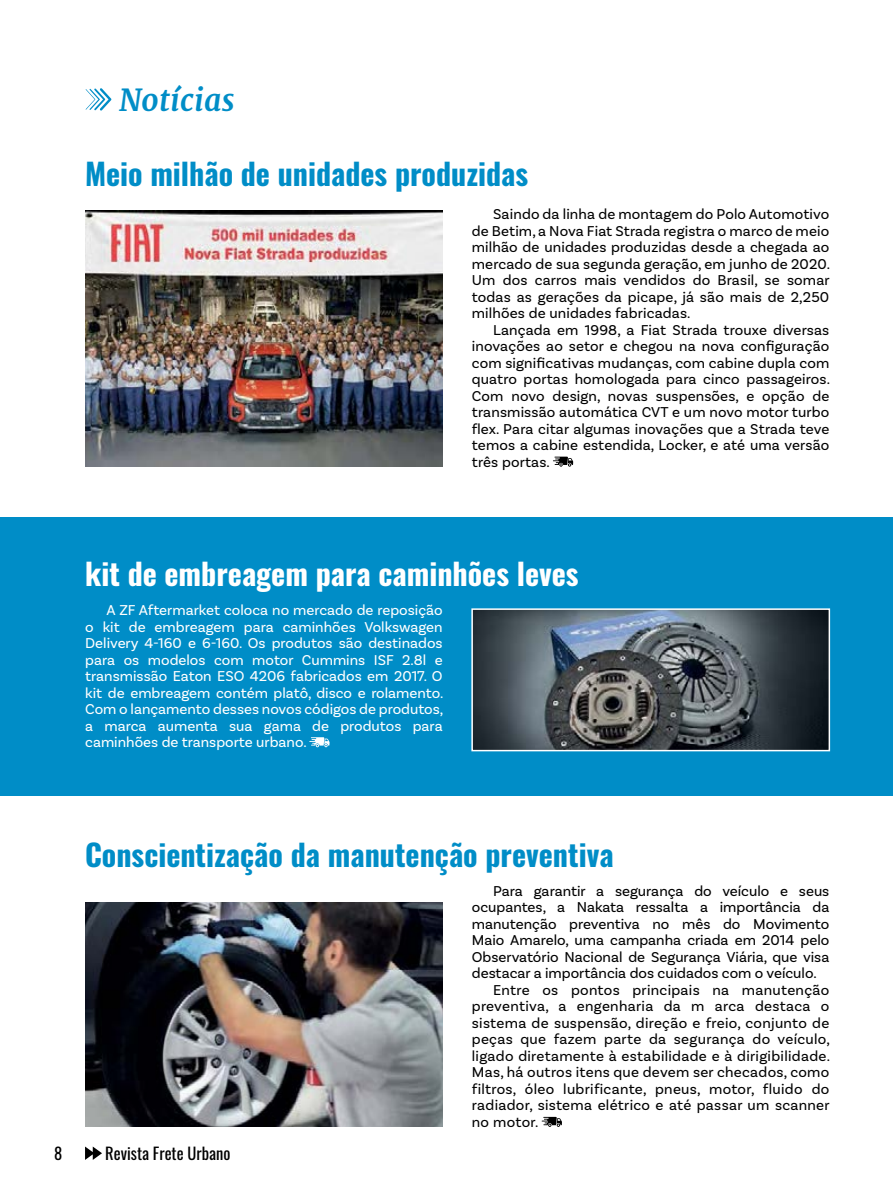
<style>
.page{position:relative;width:893px;height:1191px;background:#fff}
.page>*{position:absolute;margin:0;border:0;box-sizing:border-box;transform-origin:0 0}
.t1{font:700 30px "Oswald";color:#008dc7}
.t2{font:700 30px "Oswald";color:#fff}
.t3{font:italic 700 30px "Merriweather";letter-spacing:.01em;color:#008dc7}
.t4{font:16.5px "Oswald";color:#000}
.t5{font:15px/16.5px "Basic Sans";letter-spacing:.01em;color:#000;text-align:justify}
.t6{font:15px/16.5px "Basic Sans";color:#fff;text-align:justify}
</style>
<div class="page">
<svg style="left:85px;top:1146px;width:17px;height:14px"></svg>
<div style="left:0;top:517px;width:893px;height:278px;background:#008dc7"></div>
<svg style="left:309px;top:737px;width:21px;height:10px"></svg>
<svg style="left:542px;top:1116px;width:20px;height:10px"></svg>
<img style="left:474px;top:611px;width:353px;height:137px">
<div style="left:471px;top:608px;width:359px;height:143px;border:2px solid #fff"></div>
<svg style="left:553px;top:456px;width:20px;height:10px"></svg>
<img style="left:85px;top:210px;width:357px;height:256px">
<img style="left:85px;top:902px;width:357px;height:224px">
<svg style="left:86px;top:88px;width:25px;height:23px"></svg>
<h1 class="t3" style="left:119px;top:81px;width:117px">Notícias</h1>
<h1 class="t1" style="left:85px;top:158px;width:445px">Meio milhão de unidades produzidas</h1>
<p class="t5" style="left:472px;top:206px;width:360px;text-indent:21px">Saindo da linha de montagem do Polo Automotivo de Betim, a Nova Fiat Strada registra o marco de meio milhão de unidades produzidas desde a chegada ao mercado de sua segunda geração, em junho de 2020.<br>Um dos carros mais vendidos do Brasil, se somar todas as gerações da picape, já são mais de 2,250 milhões de unidades fabricadas.</p>
<p class="t5" style="left:472px;top:321px;width:360px;text-indent:21px">Lançada em 1998, a Fiat Strada trouxe diversas inovações ao setor e chegou na nova configuração com significativas mudanças, com cabine dupla com quatro portas homologada para cinco passageiros.<br>Com novo design, novas suspensões, e opção de transmissão automática CVT e um novo motor turbo flex. Para citar algumas inovações que a Strada teve temos a cabine estendida, Locker, e até uma versão três portas.</p>
<h1 class="t2" style="left:85px;top:558px;width:495px">kit de embreagem para caminhões leves</h1>
<p class="t6" style="left:85px;top:602px;width:360px;text-indent:21px">A ZF Aftermarket coloca no mercado de reposição o kit de embreagem para caminhões Volkswagen Delivery 4-160 e 6-160. Os produtos são destinados para os modelos com motor Cummins ISF 2.8l e transmissão Eaton ESO 4206 fabricados em 2017. O kit de embreagem contém platô, disco e rolamento.<br>Com o lançamento desses novos códigos de produtos, a marca aumenta sua gama de produtos para caminhões de transporte urbano.</p>
<h1 class="t1" style="left:85px;top:839px;width:530px">Conscientização da manutenção preventiva</h1>
<p class="t4" style="left:54px;top:1138px;width:10px">8</p>
<p class="t4" style="left:105px;top:1138px;width:127px">Revista Frete Urbano</p>
<p class="t5" style="left:493px;top:882px;width:338px">Para garantir a segurança do veículo e seus</p>
<p class="t5" style="left:472px;top:899px;width:359px">ocupantes, a Nakata ressalta a importância da</p>
<p class="t5" style="left:472px;top:915px;width:359px">manutenção preventiva no mês do Movimento</p>
<p class="t5" style="left:472px;top:932px;width:359px">Maio Amarelo, uma campanha criada em 2014 pelo</p>
<p class="t5" style="left:472px;top:948px;width:359px">Observatório Nacional de Segurança Viária, que visa</p>
<p class="t5" style="left:472px;top:965px;width:346px">destacar a importância dos cuidados com o veículo.</p>
<p class="t5" style="left:493px;top:981px;width:338px">Entre os pontos principais na manutenção</p>
<p class="t5" style="left:472px;top:998px;width:359px">preventiva, a engenharia da m arca destaca o</p>
<p class="t5" style="left:472px;top:1014px;width:359px">sistema de suspensão, direção e freio, conjunto de</p>
<p class="t5" style="left:472px;top:1031px;width:360px">peças que fazem parte da segurança do veículo,</p>
<p class="t5" style="left:472px;top:1047px;width:360px">ligado diretamente à estabilidade e à dirigibilidade.</p>
<p class="t5" style="left:472px;top:1064px;width:359px">Mas, há outros itens que devem ser checados, como</p>
<p class="t5" style="left:472px;top:1080px;width:359px">filtros, óleo lubrificante, pneus, motor, fluido do</p>
<p class="t5" style="left:472px;top:1097px;width:359px">radiador, sistema elétrico e até passar um scanner</p>
<p class="t5" style="left:472px;top:1113px;width:68px">no motor.</p>
</div>
